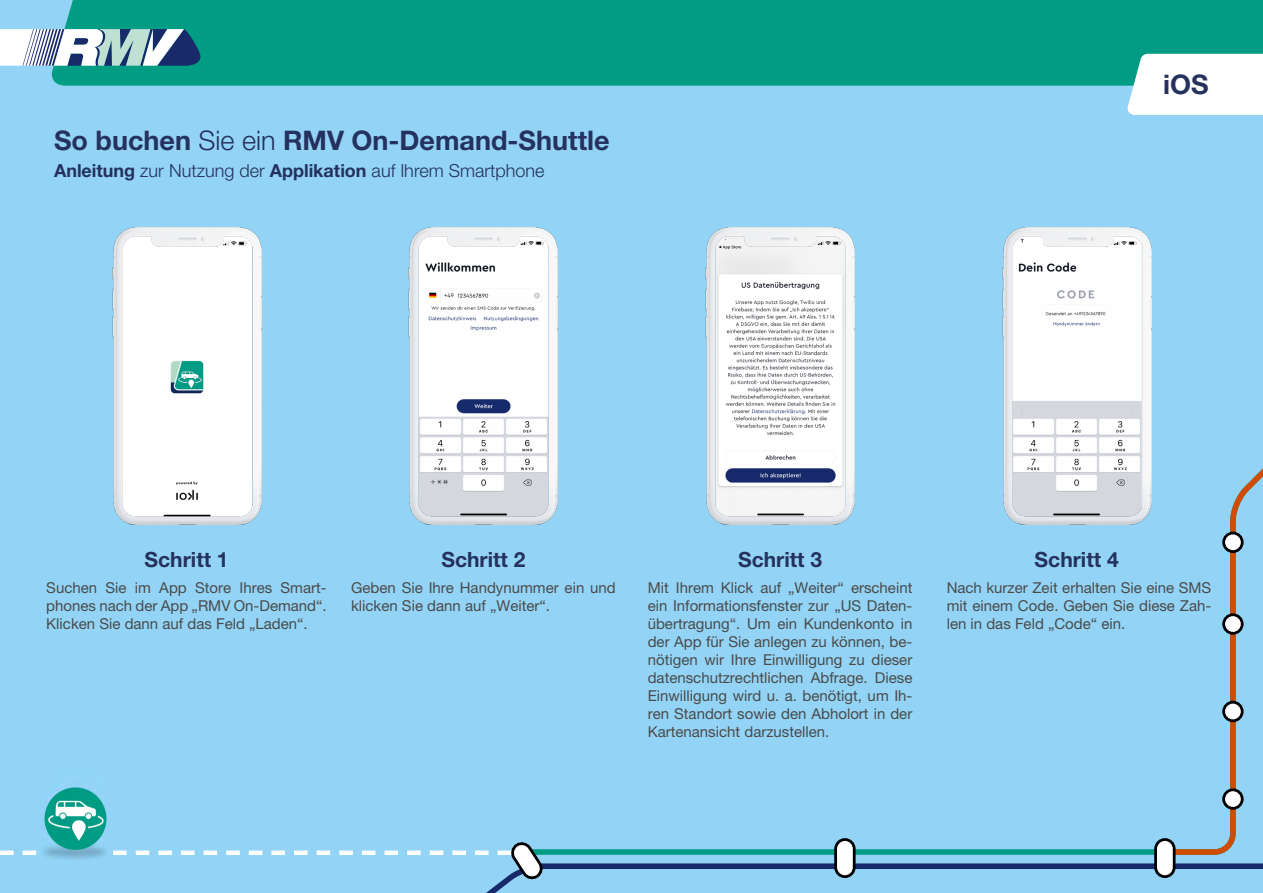
<style>
.page{position:relative;width:1263px;height:893px;background:#fff}
.page>*{position:absolute;margin:0;border:0;box-sizing:border-box;transform-origin:0 0}
.t1{font:700 27px "Helvetica Neue LT Pro";color:#25315f}
.t2{font:700 21px "Helvetica Neue LT Pro";color:#25315f}
.t3{font:300 18px "Helvetica Neue LT Pro";color:#25315f}
.t4{font:15px/18px "Helvetica Neue LT Pro";color:#4a4a4a;text-align:justify}
.s1{font-weight:300}
.s2{font-weight:700}
</style>
<div class="page">
<div style="left:0;top:0;width:1263px;height:461px;background:#93d4f6"></div>
<img style="left:112px;top:227px;width:149px;height:234px">
<div style="left:0;top:461px;width:1263px;height:432px;background:#93d4f6"></div>
<img style="left:42px;top:770px;width:67px;height:89px">
<img style="left:1002px;top:227px;width:149px;height:298px">
<div style="left:51px;top:0;width:1212px;height:86px;background:#009c84"></div>
<svg style="left:0;top:29px;width:200px;height:37px"></svg>
<div style="left:0;top:38px;width:8px;height:19px;background:#fff"></div>
<img style="left:409px;top:227px;width:149px;height:298px">
<div style="left:1024px;top:238px;width:18px;height:8px;background:#fff"></div>
<img style="left:705px;top:227px;width:149px;height:298px">
<div style="left:132px;top:240px;width:18px;height:8px;background:#fff"></div>
<div style="left:427px;top:238px;width:19px;height:8px;background:#fff"></div>
<svg style="left:1127px;top:54px;width:136px;height:61px"></svg>
<h1 class="t1" style="left:54px;top:124px;width:557px">So buchen <span class="s1">Sie ein</span> RMV On-Demand-Shuttle</h1>
<p class="t3" style="left:54px;top:160px;width:492px"><span class="s2">Anleitung</span> zur Nutzung der <span class="s2">Applikation</span> auf Ihrem Smartphone</p>
<h1 class="t1" style="left:1163px;top:68px;width:47px">iOS</h1>
<h2 class="t2" style="left:145px;top:546px;width:86px">Schritt 1</h2>
<p class="t4" style="left:46px;top:578px;width:282px">Suchen Sie im App Store Ihres Smart&shy;phones nach der App „RMV On-Demand“.<br>Klicken Sie dann auf das Feld „Laden“.</p>
<p class="t4" style="left:648px;top:578px;width:266px">Mit Ihrem Klick auf „Weiter“ erscheint ein Informationsfenster zur „US Daten&shy;übertragung“. Um ein Kundenkonto in der App für Sie anlegen zu können, be&shy;nötigen wir Ihre Einwilligung zu dieser datenschutzrechtlichen Abfrage. Diese Einwilligung wird u. a. benötigt, um Ih&shy;ren Standort sowie den Abholort in der Kartenansicht darzustellen.</p>
<h2 class="t2" style="left:441px;top:546px;width:86px">Schritt 2</h2>
<h2 class="t2" style="left:738px;top:546px;width:86px">Schritt 3</h2>
<p class="t4" style="left:351px;top:578px;width:266px">Geben Sie Ihre Handynummer ein und klicken Sie dann auf „Weiter“.</p>
<h2 class="t2" style="left:1035px;top:546px;width:86px">Schritt 4</h2>
<p class="t4" style="left:947px;top:578px;width:266px">Nach kurzer Zeit erhalten Sie eine SMS mit einem Code. Geben Sie diese Zah&shy;len in das Feld „Code“ ein.</p>
</div>
